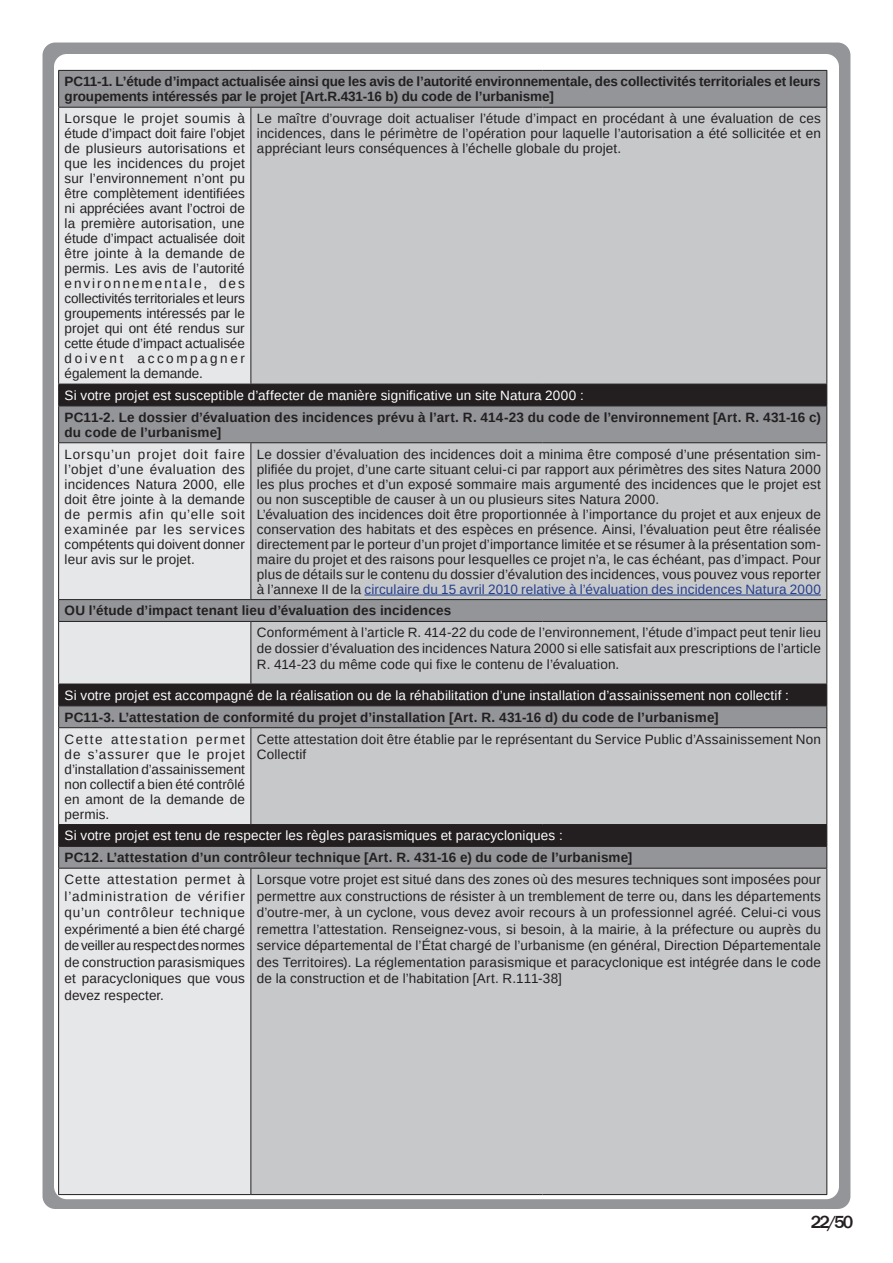
<style>
.page{position:relative;width:893px;height:1263px;background:#fff}
.page>*{position:absolute;margin:0;border:0;box-sizing:border-box;transform-origin:0 0}
.t1{font:500 18px "Franklin Gothic";color:#231f20}
.texte{font:13.5px/15px "Liberation Sans";letter-spacing:.01em;color:#231f20;text-align:justify}
.titre_2{font:700 13.5px/15px "Liberation Sans";letter-spacing:.01em;color:#231f20}
.texte-2{font:13.5px "Liberation Sans";letter-spacing:.01em;color:#fff}
.texte-3{font:700 13.5px/15px "Liberation Sans";letter-spacing:-.01em;color:#231f20}
.s1{color:#253f8e}
</style>
<div class="page">
<div style="left:43px;top:43px;width:807px;height:1166px;background:#939598;border-radius:13px"></div>
<div style="left:54px;top:54px;width:785px;height:1145px;background:#fff;border-radius:13px"></div>
<div style="left:59px;top:71px;width:767px;height:36px;background:#939598"></div>
<div style="left:59px;top:108px;width:192px;height:1086px;background:#e6e7e9"></div>
<div style="left:251px;top:108px;width:575px;height:1086px;background:#c7c8ca"></div>
<svg style="left:59px;top:385px;width:767px;height:461px;background:#acacaf"></svg>
<hr style="left:58px;top:71px;width:1px;height:36px;background:#231f20">
<hr style="left:826px;top:71px;width:1px;height:36px;background:#231f20">
<hr style="left:58px;top:108px;width:1px;height:276px;background:#231f20">
<hr style="left:250px;top:108px;width:1px;height:276px;background:#231f20">
<hr style="left:826px;top:108px;width:1px;height:276px;background:#231f20">
<hr style="left:58px;top:406px;width:1px;height:36px;background:#231f20">
<hr style="left:826px;top:406px;width:1px;height:36px;background:#231f20">
<hr style="left:58px;top:442px;width:193px;height:1px;background:#231f20">
<hr style="left:58px;top:443px;width:1px;height:156px;background:#231f20">
<hr style="left:251px;top:442px;width:291px;height:1px;background:#231f20">
<hr style="left:250px;top:443px;width:1px;height:156px;background:#231f20">
<hr style="left:542px;top:442px;width:285px;height:1px;background:#231f20">
<hr style="left:826px;top:443px;width:1px;height:156px;background:#231f20">
<svg style="left:58px;top:600px;width:1px;height:21px"></svg>
<svg style="left:826px;top:600px;width:1px;height:21px"></svg>
<hr style="left:58px;top:621px;width:193px;height:1px;background:#231f20">
<hr style="left:58px;top:622px;width:1px;height:62px;background:#231f20">
<hr style="left:251px;top:621px;width:291px;height:1px;background:#231f20">
<hr style="left:250px;top:622px;width:1px;height:62px;background:#231f20">
<hr style="left:542px;top:621px;width:285px;height:1px;background:#231f20">
<hr style="left:826px;top:622px;width:1px;height:62px;background:#231f20">
<hr style="left:58px;top:727px;width:193px;height:1px;background:#231f20">
<hr style="left:58px;top:728px;width:1px;height:96px;background:#231f20">
<hr style="left:251px;top:727px;width:291px;height:1px;background:#231f20">
<hr style="left:250px;top:728px;width:1px;height:96px;background:#231f20">
<hr style="left:542px;top:727px;width:285px;height:1px;background:#231f20">
<hr style="left:826px;top:728px;width:1px;height:96px;background:#231f20">
<hr style="left:58px;top:868px;width:193px;height:1px;background:#231f20">
<hr style="left:58px;top:868px;width:1px;height:326px;background:#231f20">
<hr style="left:251px;top:868px;width:291px;height:1px;background:#231f20">
<hr style="left:250px;top:868px;width:1px;height:326px;background:#231f20">
<hr style="left:542px;top:868px;width:285px;height:1px;background:#231f20">
<hr style="left:826px;top:868px;width:1px;height:326px;background:#231f20">
<hr style="left:58px;top:70px;width:193px;height:1px;background:#231f20">
<hr style="left:251px;top:70px;width:291px;height:1px;background:#231f20">
<hr style="left:542px;top:70px;width:285px;height:1px;background:#231f20">
<hr style="left:58px;top:107px;width:193px;height:1px;background:#231f20">
<hr style="left:251px;top:107px;width:291px;height:1px;background:#231f20">
<hr style="left:542px;top:107px;width:285px;height:1px;background:#231f20">
<hr style="left:58px;top:384px;width:193px;height:1px;background:#231f20">
<svg style="left:58px;top:384px;width:1px;height:21px"></svg>
<hr style="left:251px;top:384px;width:291px;height:1px;background:#231f20">
<hr style="left:542px;top:384px;width:285px;height:1px;background:#231f20">
<svg style="left:826px;top:384px;width:1px;height:21px"></svg>
<hr style="left:58px;top:405px;width:193px;height:1px;background:#231f20">
<hr style="left:251px;top:405px;width:291px;height:1px;background:#231f20">
<hr style="left:542px;top:405px;width:285px;height:1px;background:#231f20">
<hr style="left:58px;top:599px;width:193px;height:1px;background:#231f20">
<hr style="left:251px;top:599px;width:291px;height:1px;background:#231f20">
<hr style="left:542px;top:599px;width:285px;height:1px;background:#231f20">
<hr style="left:58px;top:684px;width:193px;height:1px;background:#231f20">
<svg style="left:58px;top:684px;width:1px;height:43px"></svg>
<hr style="left:251px;top:684px;width:291px;height:1px;background:#231f20">
<hr style="left:542px;top:684px;width:285px;height:1px;background:#231f20">
<svg style="left:826px;top:685px;width:1px;height:42px"></svg>
<hr style="left:58px;top:705px;width:193px;height:1px;background:#231f20">
<hr style="left:251px;top:705px;width:291px;height:1px;background:#231f20">
<hr style="left:542px;top:705px;width:285px;height:1px;background:#231f20">
<hr style="left:58px;top:824px;width:193px;height:1px;background:#231f20">
<svg style="left:58px;top:825px;width:1px;height:43px"></svg>
<hr style="left:251px;top:824px;width:291px;height:1px;background:#231f20">
<hr style="left:542px;top:824px;width:285px;height:1px;background:#231f20">
<svg style="left:826px;top:825px;width:1px;height:43px"></svg>
<hr style="left:58px;top:846px;width:193px;height:1px;background:#231f20">
<hr style="left:251px;top:846px;width:291px;height:1px;background:#231f20">
<hr style="left:542px;top:846px;width:285px;height:1px;background:#231f20">
<hr style="left:58px;top:1194px;width:193px;height:1px;background:#231f20">
<hr style="left:251px;top:1194px;width:291px;height:1px;background:#231f20">
<hr style="left:542px;top:1194px;width:285px;height:1px;background:#231f20">
<hr style="left:364px;top:594px;width:457px;height:1px;background:#253f8e">
<p class="texte-3" style="left:65px;top:74px;width:758px">PC11-1. L’étude d’impact actualisée ainsi que les avis de l’autorité environnementale, des collectivités territoriales et leurs groupements intéressés par le projet [Art.R.431-16 b) du code de l’urbanisme]</p>
<p class="texte" style="left:65px;top:111px;width:182px">Lorsque le projet soumis à étude d’impact doit faire l’objet de plusieurs autorisations et que les incidences du projet sur l’environnement n’ont pu être complètement identifiées ni appréciées avant l’octroi de la première autorisation, une étude d’impact actualisée doit être jointe à la demande de permis. Les avis de l’autorité environnementale, des collectivités territoriales et leurs groupements intéressés par le projet qui ont été rendus sur cette étude d’impact actualisée doivent accompagner également la demande.</p>
<p class="texte" style="left:257px;top:111px;width:565px">Le maître d’ouvrage doit actualiser l’étude d’impact en procédant à une évaluation de ces incidences, dans le périmètre de l’opération pour laquelle l’autorisation a été sollicitée et en appréciant leurs conséquences à l’échelle globale du projet.</p>
<p class="texte-2" style="left:65px;top:387px;width:521px">Si votre projet est susceptible d’affecter de manière significative un site Natura 2000 :</p>
<p class="titre_2" style="left:65px;top:410px;width:758px">PC11-2. Le dossier d’évaluation des incidences prévu à l’art. R. 414-23 du code de l’environnement [Art. R. 431-16 c) du code de l’urbanisme]</p>
<p class="texte" style="left:65px;top:446px;width:182px">Lorsqu’un projet doit faire l’objet d’une évaluation des incidences Natura 2000, elle doit être jointe à la demande de permis afin qu’elle soit examinée par les services compétents qui doivent donner leur avis sur le projet.</p>
<p class="texte" style="left:257px;top:446px;width:565px">Le dossier d’évaluation des incidences doit a minima être composé d’une présentation sim&shy;plifiée du projet, d’une carte situant celui-ci par rapport aux périmètres des sites Natura 2000 les plus proches et d’un exposé sommaire mais argumenté des incidences que le projet est ou non susceptible de causer à un ou plusieurs sites Natura 2000.</p>
<p class="texte" style="left:257px;top:506px;width:565px">L’évaluation des incidences doit être proportionnée à l’importance du projet et aux enjeux de conservation des habitats et des espèces en présence. Ainsi, l’évaluation peut être réalisée directement par le porteur d’un projet d’importance limitée et se résumer à la présentation som&shy;maire du projet et des raisons pour lesquelles ce projet n’a, le cas échéant, pas d’impact. Pour plus de détails sur le contenu du dossier d’évalution des incidences, vous pouvez vous reporter à l’annexe II de la <span class="s1">circulaire du 15 avril 2010 relative à l’évaluation des incidences Natura 2000</span></p>
<p class="titre_2" style="left:65px;top:603px;width:388px">OU l’étude d’impact tenant lieu d’évaluation des incidences</p>
<p class="texte" style="left:257px;top:625px;width:565px;line-height:15.8px">Conformément à l’article R. 414-22 du code de l’environnement, l’étude d’impact peut tenir lieu de dossier d’évaluation des incidences Natura 2000 si elle satisfait aux prescriptions de l’article R. 414-23 du même code qui fixe le contenu de l’évaluation.</p>
<p class="texte-2" style="left:65px;top:687px;width:726px">Si votre projet est accompagné de la réalisation ou de la réhabilitation d’une installation d’assainissement non collectif :</p>
<p class="titre_2" style="left:65px;top:710px;width:655px">PC11-3. L’attestation de conformité du projet d’installation [Art. R. 431-16 d) du code de l’urbanisme]</p>
<p class="texte" style="left:65px;top:731px;width:182px">Cette attestation permet de s’assurer que le projet d’installation d’assainissement non collectif a bien été contrôlé en amont de la demande de permis.</p>
<p class="texte" style="left:257px;top:731px;width:565px;line-height:15.8px">Cette attestation doit être établie par le représentant du Service Public d’Assainissement Non<br>Collectif</p>
<p class="texte-2" style="left:65px;top:827px;width:500px">Si votre projet est tenu de respecter les règles parasismiques et paracycloniques :</p>
<p class="titre_2" style="left:65px;top:850px;width:569px">PC12. L’attestation d’un contrôleur technique [Art. R. 431-16 e) du code de l’urbanisme]</p>
<p class="texte" style="left:65px;top:871px;width:182px;line-height:16.5px">Cette attestation permet à l’administration de vérifier qu’un contrôleur technique expérimenté a bien été chargé de veiller au respect des normes de construction parasismiques et paracycloniques que vous devez respecter.</p>
<p class="texte" style="left:257px;top:871px;width:565px;line-height:16.5px">Lorsque votre projet est situé dans des zones où des mesures techniques sont imposées pour permettre aux constructions de résister à un tremblement de terre ou, dans les départements d’outre-mer, à un cyclone, vous devez avoir recours à un professionnel agréé. Celui-ci vous remettra l’attestation. Renseignez-vous, si besoin, à la mairie, à la préfecture ou auprès du service départemental de l’État chargé de l’urbanisme (en général, Direction Départementale des Territoires). La réglementation parasismique et paracyclonique est intégrée dans le code de la construction et de l’habitation [Art. R.111-38]</p>
<p class="t1" style="left:811px;top:1210px;width:44px">22/50</p>
</div>
